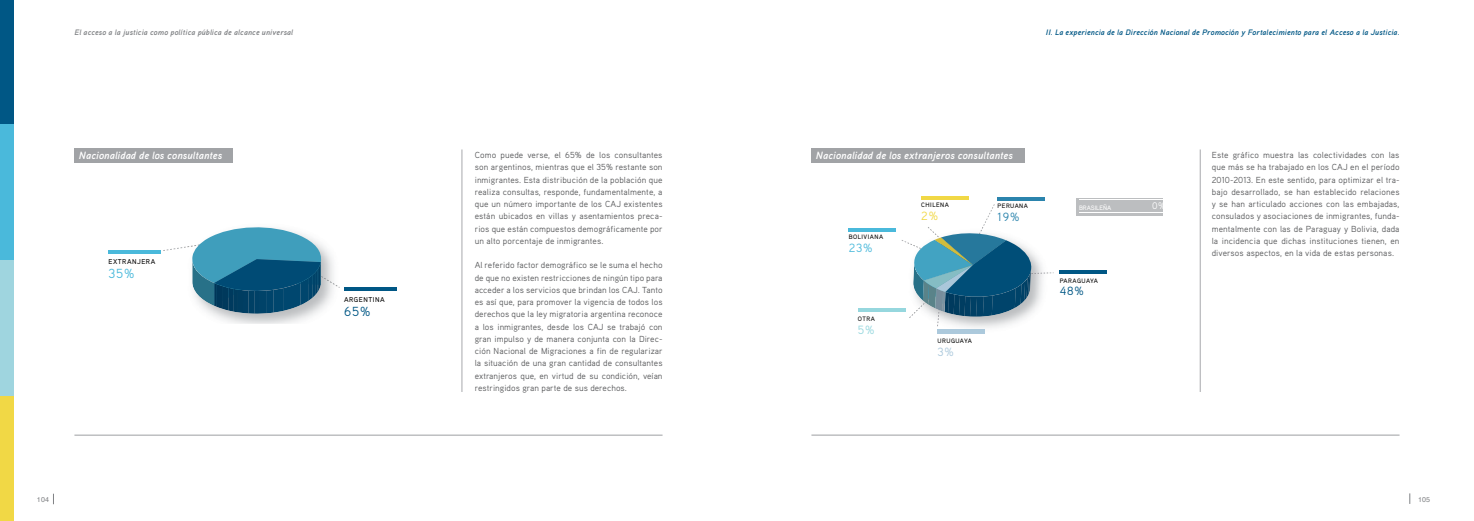
<style>
.page{position:relative;width:1474px;height:521px;background:#fff}
.page>*{position:absolute;margin:0;border:0;box-sizing:border-box;transform-origin:0 0}
.t1{font:13.12px "Aaux Pro";color:#005785}
.t2{font:13.12px "Aaux Pro";color:#4ab9db}
.t3{font:11.9px "Aaux Pro";color:#005785}
.t4{font:11.9px "Aaux Pro";color:#4ab9db}
.t5{font:11.9px "Aaux Pro";color:#2b84ad}
.t6{font:11.9px "Aaux Pro";color:#96d7de}
.t7{font:11.9px "Aaux Pro";color:#acc9dc}
.t8{font:11.9px "Aaux Pro";color:#f1d845}
.t9{font:italic 700 10.5px "Aaux Pro";letter-spacing:.01em;color:#fff}
.t10{font:9.54px "Aaux Pro";color:#fff}
.t11{font:8.75px/12.2px "Aaux Pro";letter-spacing:.01em;color:#58595b;text-align:justify}
.t12{font:italic 700 7.88px "Aaux Pro";letter-spacing:.02em;color:#005785}
.t13{font:italic 700 7.88px "Aaux Pro";letter-spacing:.02em;color:#808285}
.t14{font:7.17px "Helvetica";letter-spacing:.01em;color:#808285}
.t15{font:500 7px "Aaux Pro";letter-spacing:.075em;color:#000}
.t16{font:500 6.39px "Aaux Pro";letter-spacing:.075em;color:#000}
.t17{font:500 6.39px "Aaux Pro";letter-spacing:.05em;color:#000}
.t18{font:500 6.39px "Aaux Pro";letter-spacing:-.01em;color:#fff}
.t19{font:500 6.39px "Aaux Pro";letter-spacing:.055em;color:#000}
</style>
<div class="page">
<hr style="left:811px;top:435px;width:588px;height:1px;background:#9d9fa2">
<div style="left:0;top:0;width:14px;height:124px;background:#005785"></div>
<div style="left:0;top:124px;width:14px;height:136px;background:#4ab9db"></div>
<div style="left:0;top:260px;width:14px;height:137px;background:#9fd5df"></div>
<div style="left:0;top:397px;width:14px;height:124px;background:#f1d845"></div>
<hr style="left:74px;top:435px;width:588px;height:1px;background:#9d9fa2">
<div style="left:811px;top:149px;width:213px;height:14px;background:#a1a3a6"></div>
<hr style="left:1059px;top:270px;width:48px;height:3px;background:#005785">
<hr style="left:848px;top:228px;width:48px;height:3px;background:#4ab9db">
<hr style="left:921px;top:197px;width:47px;height:3px;background:#f1d845">
<hr style="left:858px;top:308px;width:47px;height:3px;background:#96d7de">
<hr style="left:997px;top:197px;width:47px;height:4px;background:#2b84ad">
<svg style="left:901px;top:204px;width:152px;height:122px"></svg>
<div style="left:1076px;top:197px;width:86px;height:18px;background:#bcbec0"></div>
<hr style="left:1079px;top:212px;width:83px;height:1px;background:#fff">
<hr style="left:1079px;top:200px;width:83px;height:1px;background:#fff">
<hr style="left:1199px;top:149px;width:1px;height:243px;background:#a7a9ac">
<div style="left:74px;top:149px;width:159px;height:14px;background:#a1a3a6"></div>
<hr style="left:344px;top:287px;width:52px;height:4px;background:#005785">
<hr style="left:108px;top:250px;width:52px;height:4px;background:#4ab9db">
<svg style="left:163px;top:226px;width:177px;height:88px"></svg>
<hr style="left:461px;top:149px;width:1px;height:243px;background:#a7a9ac">
<p class="t13" style="left:74px;top:27px;width:220px">El acceso a la justicia como política pública de alcance universal</p>
<p class="t9" style="left:79px;top:149px;width:145px">Nacionalidad de los consultantes</p>
<p class="t11" style="left:475px;top:149px;width:189px">Como puede verse, el 65% de los consultantes son argentinos, mientras que el 35% restante son inmigrantes. Esta distribución de la población que realiza consultas, responde, fundamentalmente, a que un número importante de los CAJ existentes están ubicados en villas y asentamientos preca&shy;rios que están compuestos demográficamente por un alto porcentaje de inmigrantes.</p>
<p class="t11" style="left:475px;top:259px;width:189px">Al referido factor demográfico se le suma el hecho de que no existen restricciones de ningún tipo para acceder a los servicios que brindan los CAJ. Tanto es así que, para promover la vigencia de todos los derechos que la ley migratoria argentina reconoce a los inmigrantes, desde los CAJ se trabajó con gran impulso y de manera conjunta con la Direc&shy;ción Nacional de Migraciones a fin de regularizar la situación de una gran cantidad de consultantes extranjeros que, en virtud de su condición, veían restringidos gran parte de sus derechos.</p>
<p class="t15" style="left:108px;top:257px;width:48px">EXTRANJERA</p>
<h1 class="t2" style="left:108px;top:265px;width:28px">35%</h1>
<p class="t15" style="left:344px;top:295px;width:42px">ARGENTINA</p>
<h1 class="t1" style="left:344px;top:303px;width:28px">65%</h1>
<p class="t14" style="left:37px;top:494px;width:14px">104</p>
<p class="t12" style="left:1045px;top:27px;width:355px">II. La experiencia de la Dirección Nacional de Promoción y Fortalecimiento para el Acceso a la Justicia.</p>
<p class="t9" style="left:816px;top:149px;width:198px">Nacionalidad de los extranjeros consultantes</p>
<p class="t11" style="left:1211px;top:149px;width:189px">Este gráfico muestra las colectividades con las que más se ha trabajado en los CAJ en el período 2010-2013. En este sentido, para optimizar el tra&shy;bajo desarrollado, se han establecido relaciones y se han articulado acciones con las embajadas, consulados y asociaciones de inmigrantes, funda&shy;mentalmente con las de Paraguay y Bolivia, dada la incidencia que dichas instituciones tienen, en diversos aspectos, en la vida de estas personas.</p>
<p class="t17" style="left:1059px;top:276px;width:40px">PARAGUAYA</p>
<h2 class="t3" style="left:1059px;top:284px;width:26px">48%</h2>
<p class="t18" style="left:1079px;top:204px;width:34px">BRASILEÑA</p>
<p class="t10" style="left:1151px;top:200px;width:15px">0%</p>
<p class="t16" style="left:921px;top:201px;width:29px">CHILENA</p>
<h2 class="t8" style="left:921px;top:208px;width:18px">2%</h2>
<p class="t16" style="left:997px;top:202px;width:32px">PERUANA</p>
<h2 class="t5" style="left:997px;top:209px;width:23px">19%</h2>
<p class="t16" style="left:848px;top:233px;width:36px">BOLIVIANA</p>
<h2 class="t4" style="left:848px;top:240px;width:25px">23%</h2>
<p class="t16" style="left:858px;top:315px;width:18px">OTRA</p>
<h2 class="t6" style="left:858px;top:322px;width:18px">5%</h2>
<p class="t19" style="left:937px;top:337px;width:36px">URUGUAYA</p>
<h2 class="t7" style="left:937px;top:344px;width:18px">3%</h2>
<p class="t14" style="left:1418px;top:494px;width:14px">105</p>
</div>
